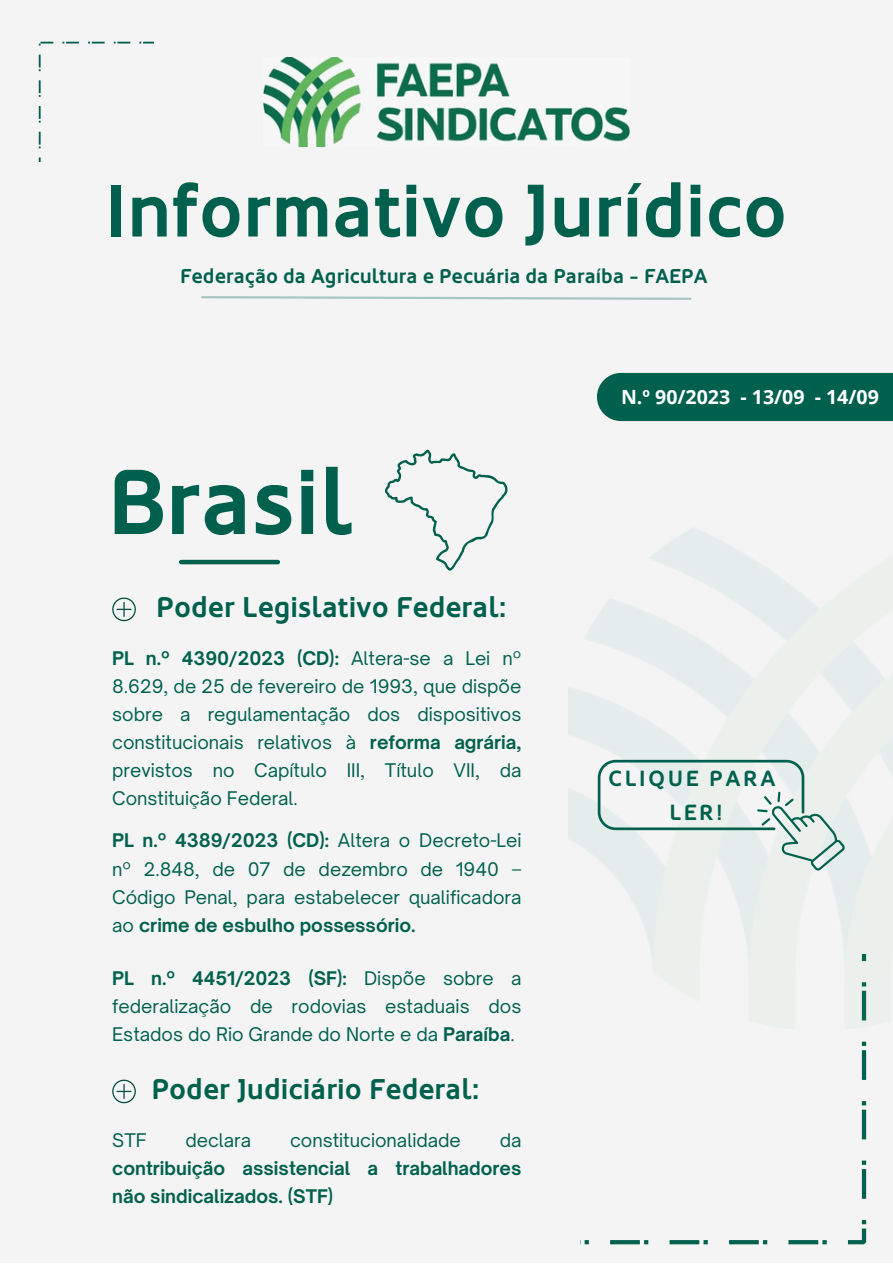
<style>
.page{position:relative;width:893px;height:1264px;background:#fff}
.page>*{position:absolute;margin:0;border:0;box-sizing:border-box;transform-origin:0 0}
.t1{font:700 91.65px "Oblik";color:#00604e}
.t2{font:700 73.95px "Oblik";color:#00604e}
.t3{font:700 28.5px "Oblik";color:#00604e}
.t4{font:700 21.9px "Oblik";letter-spacing:.115em;color:#00604e}
.t5{font:700 19.95px "Oblik";color:#00604e}
.t6{font:700 19.5px "Open Sans";color:#fff}
.t7{font:18px/28px "Open Sauce One";color:#00604e;text-align:justify}
.t8{font:700 18px/28px "Open Sauce One";color:#00604e;text-align:justify}
.s1{font-weight:700}
.s2{font-weight:400}
</style>
<div class="page">
<div style="left:0;top:0;width:892px;height:1262px;background:#f4f4f4"></div>
<hr style="left:181px;top:560px;width:97px;height:4px;background:#00604e">
<svg style="left:385px;top:449px;width:123px;height:121px"></svg>
<svg style="left:201px;top:296px;width:491px;height:4px"></svg>
<svg style="left:39px;top:42px;width:114px;height:120px"></svg>
<img style="left:264px;top:57px;width:365px;height:89px">
<svg style="left:584px;top:1041px;width:282px;height:203px"></svg>
<img style="left:569px;top:528px;width:323px;height:493px">
<svg style="left:597px;top:759px;width:248px;height:112px"></svg>
<svg style="left:112px;top:597px;width:24px;height:24px"></svg>
<div style="left:597px;top:373px;width:295px;height:48px;background:#00604e"></div>
<svg style="left:112px;top:1079px;width:24px;height:24px"></svg>
<p class="t2" style="left:105px;top:169px;width:683px">Informativo Jurídico</p>
<p class="t5" style="left:180px;top:264px;width:529px">Federação da Agricultura e Pecuária da Paraíba - FAEPA</p>
<p class="t1" style="left:107px;top:450px;width:247px">Brasil</p>
<p class="t3" style="left:156px;top:591px;width:352px">Poder Legislativo Federal:</p>
<p class="t7" style="left:112px;top:643px;width:411px"><span class="s1">PL n.º 4390/2023 (CD):</span> Altera-se a Lei nº 8.629, de 25 de fevereiro de 1993, que dispõe sobre a regulamentação dos dispositivos constitucionais relativos à <span class="s1">reforma agrária, </span>previstos no Capítulo III, Título VII, da Constituição Federal.</p>
<p class="t7" style="left:112px;top:826px;width:410px"><span class="s1">PL n.º 4389/2023 (CD):</span> Altera o Decreto-Lei nº 2.848, de 07 de dezembro de 1940 – Código Penal, para estabelecer qualificadora ao <span class="s1">crime de esbulho possessório.</span></p>
<p class="t7" style="left:112px;top:964px;width:410px"><span class="s1">PL n.º 4451/2023 (SF):</span> Dispõe sobre a federalização de rodovias estaduais dos Estados do Rio Grande do Norte e da <span class="s1">Paraíba</span>.</p>
<p class="t3" style="left:151px;top:1072px;width:330px">Poder Judiciário Federal:</p>
<p class="t7" style="left:112px;top:1125px;width:36px">STF</p>
<p class="t7" style="left:185px;top:1125px;width:67px">declara</p>
<p class="t7" style="left:290px;top:1125px;width:172px">constitucionalidade</p>
<p class="t8" style="left:112px;top:1125px;width:410px;text-indent:387px"><span class="s2">da </span>contribuição assistencial a trabalhadores não sindicalizados. (STF)</p>
<p class="t6" style="left:621px;top:383px;width:259px">N.º 90/2023 - 13/09 - 14/09</p>
<p class="t4" style="left:608px;top:766px;width:169px">CLIQUE PARA</p>
<p class="t4" style="left:669px;top:800px;width:54px">LER!</p>
</div>
